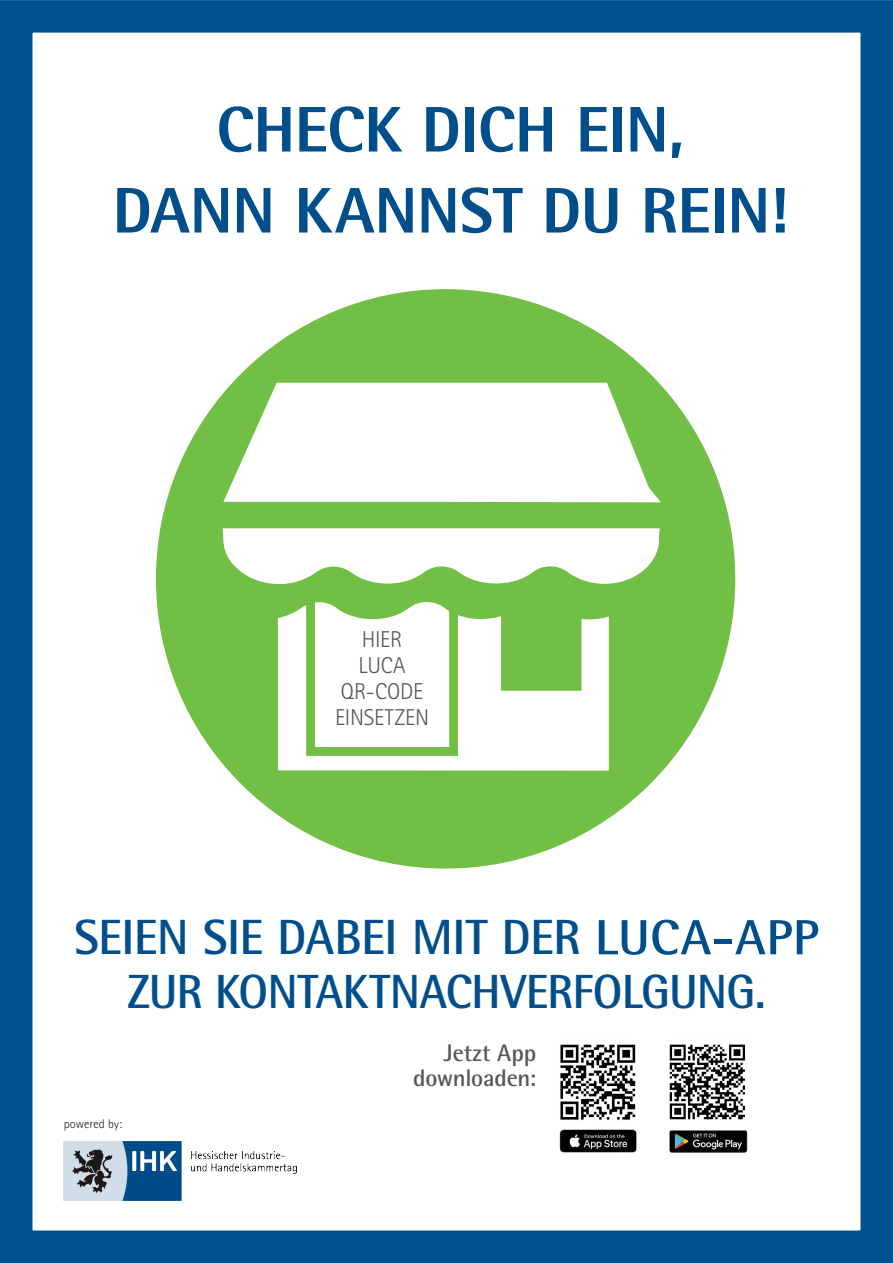
<style>
.page{position:relative;width:893px;height:1263px;background:#fff}
.page>*{position:absolute;margin:0;border:0;box-sizing:border-box;transform-origin:0 0}
.t1{font:800 64.5px/81px "Rotis Semi Sans Pro";letter-spacing:-.01em;color:#004f8c;text-align:center}
.t2{font:700 49.5px "Rotis Semi Sans Pro";letter-spacing:-.015em;color:#004f8c}
.t3{font:700 48px "Rotis Semi Sans Pro";letter-spacing:-.02em;color:#004f8c}
.t4{font:700 24px/25.5px "Rotis Semi Sans Pro";letter-spacing:-.01em;color:#57585a;text-align:right}
.t5{font:300 22.95px/26px "Rotis Sans Serif Pro";letter-spacing:-.01em;color:#57585a;text-align:center}
.t6{font:300 12.6px "Rotis Sans Serif Pro";color:#231f20}
</style>
<div class="page">
<div style="left:0;top:0;width:893px;height:1263px;border:32px solid #005190"></div>
<div style="left:157px;top:290px;width:578px;height:578px;background:#71bf44;border-radius:50%"></div>
<svg style="left:278px;top:602px;width:331px;height:169px;fill:#fff"></svg>
<svg style="left:223px;top:383px;width:438px;height:119px;background:#ecf6e6"></svg>
<svg style="left:223px;top:528px;width:437px;height:56px;background:#e9f5e2"></svg>
<div style="left:306px;top:587px;width:152px;height:169px;border:9px solid #71bf44"></div>
<img style="left:559px;top:1044px;width:78px;height:109px">
<img style="left:669px;top:1044px;width:79px;height:109px">
<img style="left:64px;top:1141px;width:233px;height:59px">
<p class="t1" style="left:113px;top:88px;width:677px">CHECK DICH EIN,<br>DANN KANNST DU REIN!</p>
<p class="t5" style="left:335px;top:627px;width:95px">HIER<br>LUCA<br>QR-CODE<br>EINSETZEN</p>
<p class="t2" style="left:74px;top:907px;width:746px">SEIEN SIE DABEI MIT DER LUCA-APP</p>
<p class="t3" style="left:127px;top:962px;width:640px">ZUR KONTAKTNACHVERFOLGUNG.</p>
<p class="t4" style="left:413px;top:1040px;width:124px">Jetzt App downloaden:</p>
<p class="t6" style="left:64px;top:1117px;width:60px">powered by:</p>
</div>
